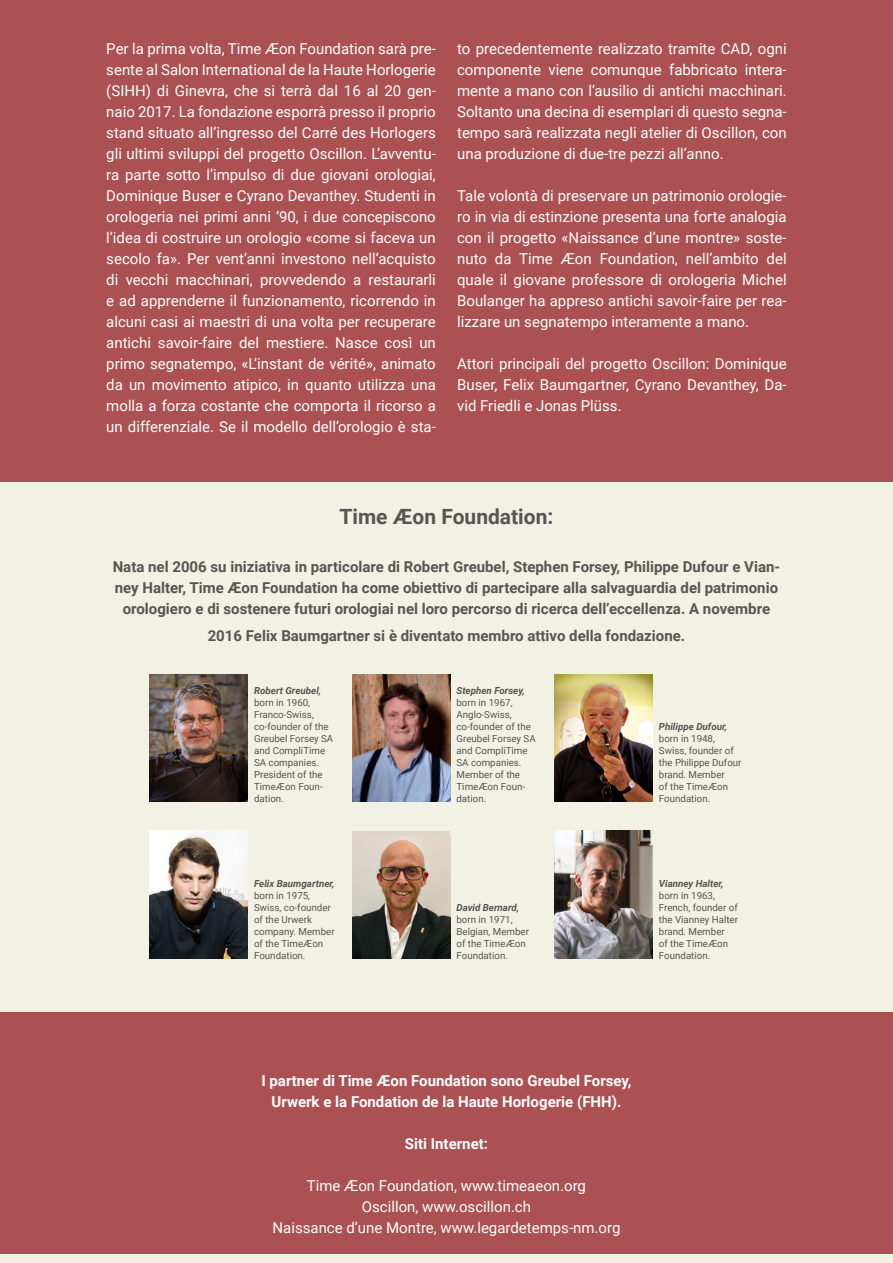
<style>
.page{position:relative;width:893px;height:1263px;background:#ab5153}
.page>*{position:absolute;margin:0;border:0;box-sizing:border-box;transform-origin:0 0}
.t1{font:700 21px "Roboto";color:#565655}
.t2{font:15px/21px "Roboto";color:#fff;text-align:justify}
.t3{font:700 15px/21px "Roboto";color:#565655;text-align:center}
.t4{font:700 15px/21px "Roboto";color:#fff;text-align:center}
.t5{font:9.75px/12px "Roboto";color:#565655}
.t6{font:italic 700 9.75px "Roboto";color:#565655}
</style>
<div class="page">
<div style="left:0;top:483px;width:893px;height:529px;background:#f1f1e4"></div>
<div style="left:0;top:1254px;width:893px;height:9px;background:#f1f1e4"></div>
<img style="left:150px;top:674px;width:98px;height:127px">
<img style="left:352px;top:674px;width:98px;height:127px">
<img style="left:555px;top:674px;width:98px;height:127px">
<img style="left:555px;top:831px;width:98px;height:127px">
<svg style="left:150px;top:831px;width:98px;height:127px;background:#7d7875"></svg>
<img style="left:352px;top:831px;width:98px;height:127px">
<p class="t2" style="left:106px;top:37px;width:331px">Per la prima volta, Time Æon Foundation sarà pre&shy;sente al Salon International de la Haute Horlogerie (SIHH) di Ginevra, che si terrà dal 16 al 20 gen&shy;naio 2017. La fondazione esporrà presso il proprio stand situato all’ingresso del Carré des Horlogers gli ultimi sviluppi del progetto Oscillon. L’avventu&shy;ra parte sotto l’impulso di due giovani orologiai, Dominique Buser e Cyrano Devanthey. Studenti in orologeria nei primi anni ‘90, i due concepiscono l’idea di costruire un orologio «come si faceva un secolo fa». Per vent’anni investono nell’acquisto di vecchi macchinari, provvedendo a restaurarli e ad apprenderne il funzionamento, ricorrendo in alcuni casi ai maestri di una volta per recuperare antichi savoir-faire del mestiere. Nasce così un primo segnatempo, «L’instant de vérité», animato da un movimento atipico, in quanto utilizza una molla a forza costante che comporta il ricorso a un differenziale. Se il modello dell’orologio è sta-</p>
<p class="t2" style="left:457px;top:37px;width:331px">to precedentemente realizzato tramite CAD, ogni componente viene comunque fabbricato intera&shy;mente a mano con l’ausilio di antichi macchinari.<br>Soltanto una decina di esemplari di questo segna&shy;tempo sarà realizzata negli atelier di Oscillon, con una produzione di due-tre pezzi all’anno.</p>
<p class="t2" style="left:457px;top:184px;width:331px">Tale volontà di preservare un patrimonio orologie&shy;ro in via di estinzione presenta una forte analogia con il progetto «Naissance d’une montre» soste&shy;nuto da Time Æon Foundation, nell’ambito del quale il giovane professore di orologeria Michel Boulanger ha appreso antichi savoir-faire per rea&shy;lizzare un segnatempo interamente a mano.</p>
<p class="t2" style="left:457px;top:352px;width:331px">Attori principali del progetto Oscillon: Dominique Buser, Felix Baumgartner, Cyrano Devanthey, Da&shy;vid Friedli e Jonas Plüss.</p>
<h1 class="t1" style="left:339px;top:502px;width:215px">Time Æon Foundation:</h1>
<p class="t3" style="left:113px;top:555px;width:669px">Nata nel 2006 su iniziativa in particolare di Robert Greubel, Stephen Forsey, Philippe Dufour e Vian&shy;ney Halter, Time Æon Foundation ha come obiettivo di partecipare alla salvaguardia del patrimonio orologiero e di sostenere futuri orologiai nel loro percorso di ricerca dell’eccellenza. A novembre</p>
<p class="t3" style="left:208px;top:624px;width:479px">2016 Felix Baumgartner si è diventato membro attivo della fondazione.</p>
<p class="t6" style="left:254px;top:683px;width:69px">Robert Greubel,</p>
<p class="t5" style="left:254px;top:696px;width:81px">born in 1960,<br>Franco-Swiss, co-founder of the<br>Greubel Forsey SA and CompliTime<br>SA companies.<br>President of the<br>TimeӔon Foun&shy;dation.</p>
<p class="t6" style="left:254px;top:876px;width:82px">Felix Baumgartner,</p>
<p class="t5" style="left:254px;top:889px;width:82px">born in 1975,<br>Swiss, co-founder of the Urwerk company. Member of the TimeӔon<br>Foundation.</p>
<p class="t6" style="left:456px;top:683px;width:70px">Stephen Forsey,</p>
<p class="t5" style="left:456px;top:696px;width:81px">born in 1967,<br>Anglo-Swiss, co-founder of the<br>Greubel Forsey SA and CompliTime<br>SA companies.<br>Member of the<br>TimeӔon Foun&shy;dation.</p>
<p class="t6" style="left:456px;top:900px;width:64px">David Bernard,</p>
<p class="t5" style="left:456px;top:913px;width:74px">born in 1971,<br>Belgian, Member of the TimeӔon<br>Foundation.</p>
<p class="t6" style="left:659px;top:719px;width:70px">Philippe Dufour,</p>
<p class="t5" style="left:659px;top:732px;width:84px">born in 1948,<br>Swiss, founder of the Philippe Dufour brand. Member<br>of the TimeӔon<br>Foundation.</p>
<p class="t6" style="left:659px;top:876px;width:66px">Vianney Halter,</p>
<p class="t5" style="left:659px;top:889px;width:81px">born in 1963,<br>French, founder of the Vianney Halter brand. Member<br>of the TimeӔon<br>Foundation.</p>
<p class="t4" style="left:261px;top:1070px;width:372px">I partner di Time Æon Foundation sono Greubel Forsey,<br>Urwerk e la Fondation de la Haute Horlogerie (FHH).</p>
<p class="t4" style="left:405px;top:1133px;width:85px">Siti Internet:</p>
<p class="t2" style="left:273px;top:1175px;width:349px;text-align:center">Time Æon Foundation, www.timeaeon.org<br>Oscillon, www.oscillon.ch<br>Naissance d’une Montre, www.legardetemps-nm.org</p>
</div>
